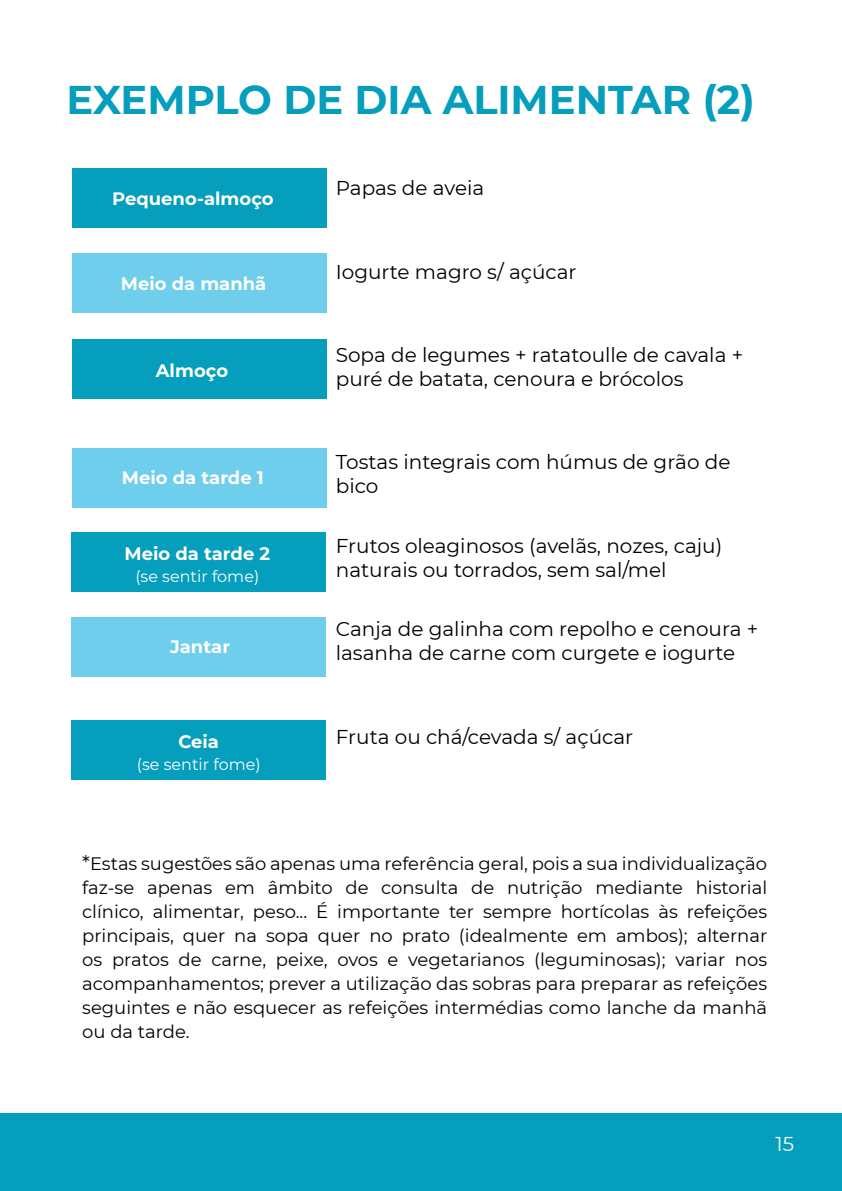
<style>
.page{position:relative;width:842px;height:1191px;background:#fff}
.page>*{position:absolute;margin:0;border:0;box-sizing:border-box;transform-origin:0 0}
.t1{font:700 40px "Montserrat";color:#059ebc}
.t2{font:20px/24px "Montserrat";color:#000}
.t3{font:20px "Montserrat";color:#fff}
.t4{font:18px/24px "Montserrat";color:#000;text-align:justify}
.t5{font:700 18px "Montserrat";color:#fff}
.t6{font:16px "Montserrat";color:#fff}
.s1{font-size:20px}
</style>
<div class="page">
<div style="left:0;top:1113px;width:842px;height:78px;background:#059ebc"></div>
<div style="left:72px;top:720px;width:254px;height:60px;background:#059ebc"></div>
<div style="left:72px;top:617px;width:254px;height:60px;background:#6fceeb"></div>
<div style="left:72px;top:532px;width:254px;height:60px;background:#059ebc"></div>
<div style="left:72px;top:339px;width:254px;height:60px;background:#059ebc"></div>
<div style="left:72px;top:448px;width:254px;height:60px;background:#6fceeb"></div>
<div style="left:72px;top:168px;width:254px;height:60px;background:#059ebc"></div>
<div style="left:72px;top:253px;width:254px;height:60px;background:#6fceeb"></div>
<h1 class="t1" style="left:66px;top:71px;width:690px">EXEMPLO DE DIA ALIMENTAR (2)</h1>
<p class="t5" style="left:112px;top:185px;width:163px">Pequeno-almoço</p>
<p class="t5" style="left:121px;top:271px;width:147px">Meio da manhã</p>
<p class="t5" style="left:156px;top:357px;width:74px">Almoço</p>
<p class="t5" style="left:122px;top:465px;width:144px">Meio da tarde 1</p>
<p class="t5" style="left:124px;top:540px;width:147px">Meio da tarde 2</p>
<p class="t6" style="left:135px;top:565px;width:125px">(se sentir fome)</p>
<p class="t5" style="left:170px;top:634px;width:61px">Jantar</p>
<p class="t5" style="left:178px;top:728px;width:42px">Ceia</p>
<p class="t6" style="left:137px;top:753px;width:125px">(se sentir fome)</p>
<p class="t2" style="left:336px;top:175px;width:150px">Papas de aveia</p>
<p class="t2" style="left:336px;top:259px;width:242px">Iogurte magro s/ açúcar</p>
<p class="t2" style="left:336px;top:342px;width:409px">Sopa de legumes + ratatoulle de cavala + puré de batata, cenoura e brócolos</p>
<p class="t2" style="left:336px;top:449px;width:396px">Tostas integrais com húmus de grão de bico</p>
<p class="t2" style="left:336px;top:533px;width:388px">Frutos oleaginosos (avelãs, nozes, caju) naturais ou torrados, sem sal/mel</p>
<p class="t2" style="left:336px;top:616px;width:424px">Canja de galinha com repolho e cenoura + lasanha de carne com curgete e iogurte</p>
<p class="t2" style="left:336px;top:723px;width:299px">Fruta ou chá/cevada s/ açúcar</p>
<p class="t4" style="left:82px;top:851px;width:686px"><span class="s1">*</span>Estas sugestões são apenas uma referência geral, pois a sua individualização faz-se apenas em âmbito de consulta de nutrição mediante historial clínico, alimentar, peso... É importante ter sempre hortícolas às refeições principais, quer na sopa quer no prato (idealmente em ambos); alternar os pratos de carne, peixe, ovos e vegetarianos (leguminosas); variar nos acompanhamentos; prever a utilização das sobras para preparar as refeições seguintes e não esquecer as refeições intermédias como lanche da manhã ou da tarde.</p>
<p class="t3" style="left:775px;top:1130px;width:20px">15</p>
</div>
